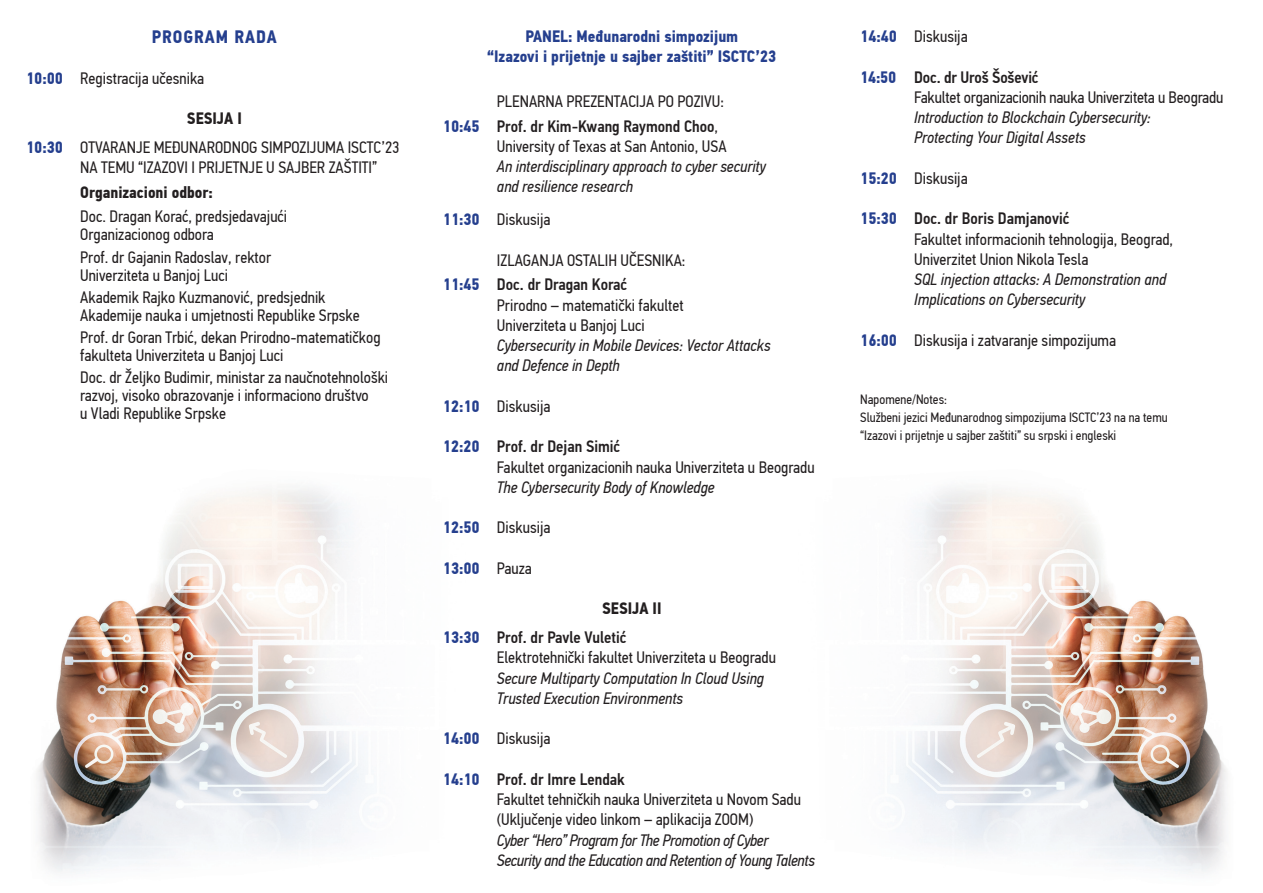
<style>
.page{position:relative;width:1263px;height:893px;background:#fff}
.page>*{position:absolute;margin:0;border:0;box-sizing:border-box;transform-origin:0 0}
.t1{font:700 18px "PF Din Text Cond Pro";letter-spacing:.05em;color:#253f8e}
.t2{font:16.5px/20.2px "PF Din Text Cond Pro";color:#231f20}
.t3{font:italic 16.5px/20.2px "PF Din Text Cond Pro";color:#231f20}
.t4{font:italic 16.5px/20.2px "PF Din Text Cond Pro";letter-spacing:-.02em;color:#231f20}
.t5{font:700 16.5px/20.2px "PF Din Text Cond Pro";color:#253f8e;text-align:center}
.t6{font:700 16.5px "PF Din Text Cond Pro";color:#231f20}
.t7{font:13.5px/18px "PF Din Text Cond Pro";color:#231f20}
.s1{font-weight:700;color:#253f8e}
.s2{font-weight:500}
.s3{font-weight:400;color:#231f20}
</style>
<div class="page">
<img style="left:896px;top:488px;width:331px;height:385px">
<img style="left:37px;top:488px;width:331px;height:385px">
<p class="t1" style="left:152px;top:26px;width:126px">PROGRAM RADA</p>
<p class="t2" style="left:26px;top:68px;width:180px"><span class="s1">10:00</span> Registracija učesnika</p>
<p class="t6" style="left:187px;top:109px;width:56px">SESIJA I</p>
<p class="t2" style="left:80px;top:137px;width:321px;text-indent:-54px"><span class="s1">10:30</span> OTVARANJE MEĐUNARODNOG SIMPOZIJUMA ISCTC’23<br>NA TEMU “IZAZOVI I PRIJETNJE U SAJBER ZAŠTITI”</p>
<p class="t6" style="left:80px;top:182px;width:134px">Organizacioni odbor:</p>
<p class="t2" style="left:80px;top:208px;width:208px;line-height:18px">Doc. Dragan Korać, predsjedavajući<br>Organizacionog odbora</p>
<p class="t2" style="left:80px;top:248px;width:192px;line-height:18px">Prof. dr Gajanin Radoslav, rektor<br>Univerziteta u Banjoj Luci</p>
<p class="t2" style="left:80px;top:288px;width:281px;line-height:18px">Akademik Rajko Kuzmanović, predsjednik<br>Akademije nauka i umjetnosti Republike Srpske</p>
<p class="t2" style="left:80px;top:328px;width:302px;line-height:18px">Prof. dr Goran Trbić, dekan Prirodno-matematičkog fakulteta Univerziteta u Banjoj Luci</p>
<p class="t2" style="left:80px;top:369px;width:309px;line-height:18px">Doc. dr Željko Budimir, ministar za naučnotehnološki razvoj, visoko obrazovanje i informaciono društvo<br>u Vladi Republike Srpske</p>
<p class="t5" style="left:487px;top:27px;width:291px">PANEL: Međunarodni simpozijum<br>“Izazovi i prijetnje u sajber zaštiti” ISCTC’23</p>
<p class="t2" style="left:497px;top:91px;width:228px">PLENARNA PREZENTACIJA PO POZIVU:</p>
<p class="t2" style="left:497px;top:116px;width:231px;text-indent:-54px"><span class="s1">10:45</span> <span class="s2">Prof. dr Kim-Kwang Raymond Choo</span>,<br>University of Texas at San Antonio, USA</p>
<p class="t3" style="left:497px;top:157px;width:270px">An interdisciplinary approach to cyber security and resilience research</p>
<p class="t2" style="left:443px;top:210px;width:109px"><span class="s1">11:30</span> Diskusija</p>
<p class="t2" style="left:497px;top:250px;width:190px">IZLAGANJA OSTALIH UČESNIKA:</p>
<p class="t2" style="left:497px;top:275px;width:188px;text-indent:-54px"><span class="s1">11:45</span> <span class="s2">Doc. dr Dragan Korać<br></span>Prirodno – matematički fakultet<br>Univerziteta u Banjoj Luci</p>
<p class="t3" style="left:497px;top:336px;width:275px">Cybersecurity in Mobile Devices: Vector Attacks and Defence in Depth</p>
<p class="t2" style="left:443px;top:396px;width:109px"><span class="s1">12:10</span> Diskusija</p>
<p class="t2" style="left:497px;top:437px;width:319px;text-indent:-54px"><span class="s1">12:20</span> <span class="s2">Prof. dr Dejan Simić<br></span>Fakultet organizacionih nauka Univerziteta u Beogradu</p>
<p class="t3" style="left:497px;top:477px;width:219px">The Cybersecurity Body of Knowledge</p>
<p class="t2" style="left:443px;top:518px;width:109px"><span class="s1">12:50</span> Diskusija</p>
<p class="t5" style="left:443px;top:558px;width:90px">13:00 <span class="s3">Pauza</span></p>
<p class="t6" style="left:602px;top:599px;width:61px">SESIJA II</p>
<p class="t2" style="left:497px;top:627px;width:280px;text-indent:-54px"><span class="s1">13:30</span> <span class="s2">Prof. dr Pavle Vuletić<br></span>Elektrotehnički fakultet Univerziteta u Beogradu</p>
<p class="t3" style="left:497px;top:668px;width:269px">Secure Multiparty Computation In Cloud Using<br>Trusted Execution Environments</p>
<p class="t2" style="left:443px;top:729px;width:109px"><span class="s1">14:00</span> Diskusija</p>
<p class="t2" style="left:497px;top:769px;width:306px;text-indent:-54px"><span class="s1">14:10</span> <span class="s2">Prof. dr Imre Lendak<br></span>Fakultet tehničkih nauka Univerziteta u Novom Sadu (Uključenje video linkom – aplikacija ZOOM)</p>
<p class="t4" style="left:497px;top:830px;width:319px">Cyber “Hero” Program for The Promotion of Cyber<br>Security and the Education and Retention of Young Talents</p>
<p class="t2" style="left:860px;top:26px;width:109px"><span class="s1">14:40</span> Diskusija</p>
<p class="t2" style="left:914px;top:67px;width:311px;text-indent:-54px"><span class="s1">14:50</span> <span class="s2">Doc. dr Uroš Šošević<br></span>Fakultet organizacionih nauka Univerziteta u Beogradu</p>
<p class="t3" style="left:914px;top:108px;width:238px">Introduction to Blockchain Cybersecurity:<br>Protecting Your Digital Assets</p>
<p class="t2" style="left:860px;top:168px;width:109px"><span class="s1">15:20</span> Diskusija</p>
<p class="t2" style="left:914px;top:209px;width:260px;text-indent:-54px"><span class="s1">15:30</span> <span class="s2">Doc. dr Boris Damjanović<br></span>Fakultet informacionih tehnologija, Beograd,<br>Univerzitet Union Nikola Tesla</p>
<p class="t3" style="left:914px;top:270px;width:253px">SQL injection attacks: A Demonstration and<br>Implications on Cybersecurity</p>
<p class="t2" style="left:860px;top:330px;width:257px"><span class="s1">16:00</span> Diskusija i zatvaranje simpozijuma</p>
<p class="t7" style="left:860px;top:391px;width:88px">Napomene/Notes:</p>
<p class="t7" style="left:860px;top:409px;width:309px">Službeni jezici Međunarodnog simpozijuma ISCTC’23 na na temu “Izazovi i prijetnje u sajber zaštiti” su srpski i engleski</p>
</div>
